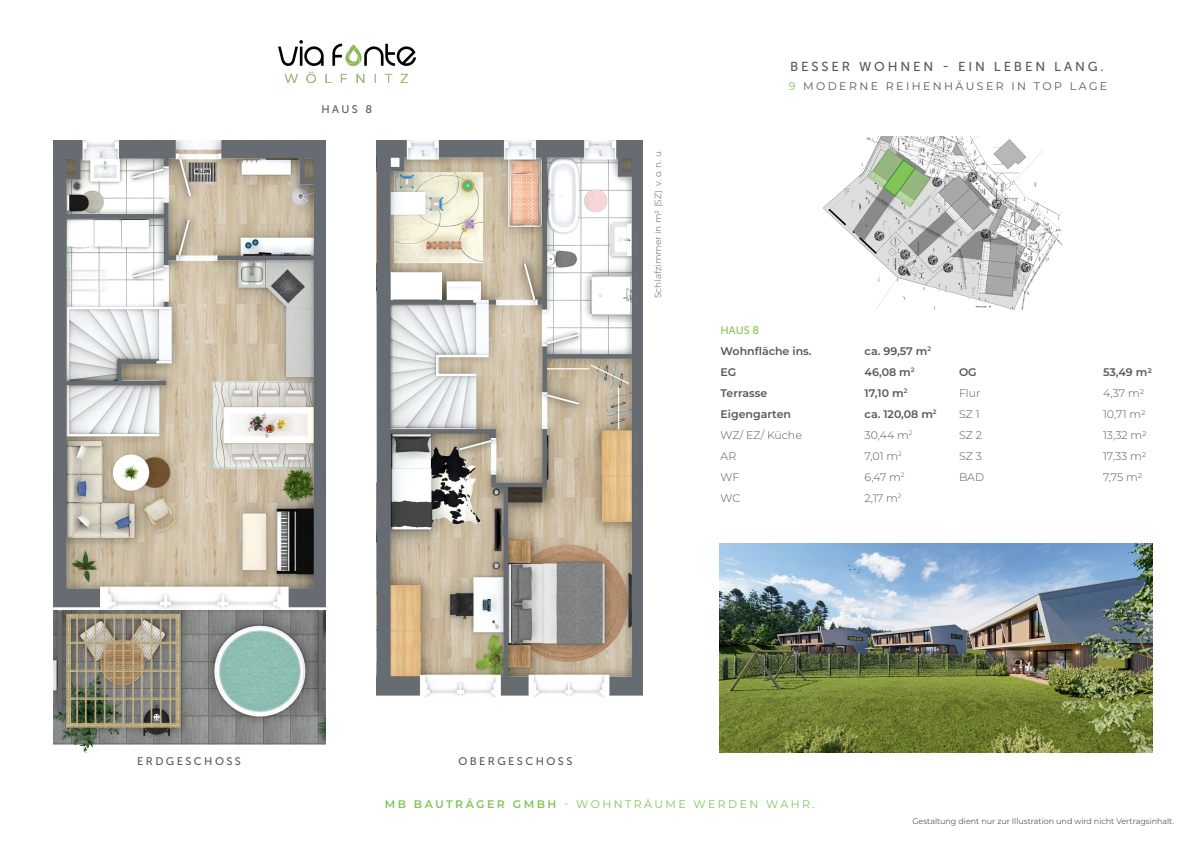
<style>
.page{position:relative;width:1191px;height:842px;background:#fff}
.page>*{position:absolute;margin:0;border:0;box-sizing:border-box;transform-origin:0 0}
.t1{font:13px "Museo Sans 500";letter-spacing:.22em;color:#57585a}
.t2{font:300 11px "Montserrat";color:#57585a}
.t3{font:600 11px "Montserrat";color:#57585a}
.t4{font:11px "Montserrat";letter-spacing:.22em;color:#81c559}
.t5{font:11px "Montserrat";letter-spacing:.22em;color:#57585a}
.t6{font:11px "Museo Sans 500";letter-spacing:.22em;color:#57585a}
.t7{font:11px "Museo Sans 500";color:#83c555}
.t8{font:300 9px "Montserrat";color:#57585a}
.t9{font:300 8px "Montserrat";color:#231f20}
.s1{color:#81c557}
.s2{font-weight:600}
</style>
<div class="page">
<img style="left:279px;top:40px;width:136px;height:42px">
<img style="left:719px;top:543px;width:433px;height:210px">
<img style="left:823px;top:136px;width:239px;height:174px">
<svg style="left:868px;top:149px;width:62px;height:58px;background:#abc19d"></svg>
<img style="left:53px;top:141px;width:272px;height:612px">
<img style="left:376px;top:141px;width:266px;height:556px">
<p class="t1" style="left:790px;top:59px;width:315px">BESSER WOHNEN - EIN LEBEN LANG.</p>
<p class="t6" style="left:321px;top:103px;width:52px">HAUS 8</p>
<p class="t8" style="left:652px;top:298px;width:150px;rotate:-90deg">Schlafzimmer in m2 (SZ) v. o. n. u.</p>
<p class="t5" style="left:788px;top:78px;width:320px"><span class="s1">9</span> MODERNE REIHENHÄUSER IN TOP LAGE</p>
<p class="t7" style="left:720px;top:324px;width:40px">HAUS 8</p>
<p class="t3" style="left:720px;top:343px;width:92px">Wohnfläche ins.</p>
<p class="t3" style="left:864px;top:343px;width:67px">ca. 99,57 m<sup>2</sup></p>
<p class="t3" style="left:720px;top:364px;width:17px">EG</p>
<p class="t3" style="left:864px;top:364px;width:50px">46,08 m<sup>2</sup></p>
<p class="t3" style="left:720px;top:385px;width:48px">Terrasse</p>
<p class="t3" style="left:864px;top:385px;width:43px">17,10 m<sup>2</sup></p>
<p class="t3" style="left:720px;top:406px;width:72px">Eigengarten</p>
<p class="t3" style="left:864px;top:406px;width:73px">ca. 120,08 m<sup>2</sup></p>
<p class="t2" style="left:720px;top:428px;width:83px">WZ/ EZ/ Küche</p>
<p class="t2" style="left:864px;top:428px;width:49px">30,44 m<sup>2</sup></p>
<p class="t2" style="left:720px;top:449px;width:17px">AR</p>
<p class="t2" style="left:864px;top:449px;width:39px">7,01 m<sup>2</sup></p>
<p class="t2" style="left:720px;top:470px;width:20px">WF</p>
<p class="t2" style="left:864px;top:470px;width:41px">6,47 m<sup>2</sup></p>
<p class="t2" style="left:720px;top:491px;width:21px">WC</p>
<p class="t2" style="left:864px;top:491px;width:38px">2,17 m<sup>2</sup></p>
<p class="t3" style="left:959px;top:364px;width:19px">OG</p>
<p class="t3" style="left:1103px;top:364px;width:51px">53,49 m2</p>
<p class="t2" style="left:959px;top:386px;width:23px">Flur</p>
<p class="t2" style="left:1103px;top:386px;width:43px">4,37 m2</p>
<p class="t2" style="left:959px;top:407px;width:22px">SZ 1</p>
<p class="t2" style="left:1103px;top:407px;width:44px">10,71 m2</p>
<p class="t2" style="left:959px;top:428px;width:24px">SZ 2</p>
<p class="t2" style="left:1103px;top:428px;width:45px">13,32 m2</p>
<p class="t2" style="left:959px;top:449px;width:24px">SZ 3</p>
<p class="t2" style="left:1103px;top:449px;width:45px">17,33 m2</p>
<p class="t2" style="left:959px;top:470px;width:27px">BAD</p>
<p class="t2" style="left:1103px;top:470px;width:41px">7,75 m2</p>
<p class="t6" style="left:137px;top:755px;width:105px">ERDGESCHOSS</p>
<p class="t6" style="left:458px;top:755px;width:115px">OBERGESCHOSS</p>
<p class="t4" style="left:385px;top:797px;width:431px"><span class="s2">MB BAUTRÄGER GMBH</span> - WOHNTRÄUME WERDEN WAHR.</p>
<p class="t9" style="left:912px;top:815px;width:263px">Gestaltung dient nur zur Illustration und wird nicht Vertragsinhalt.</p>
</div>
